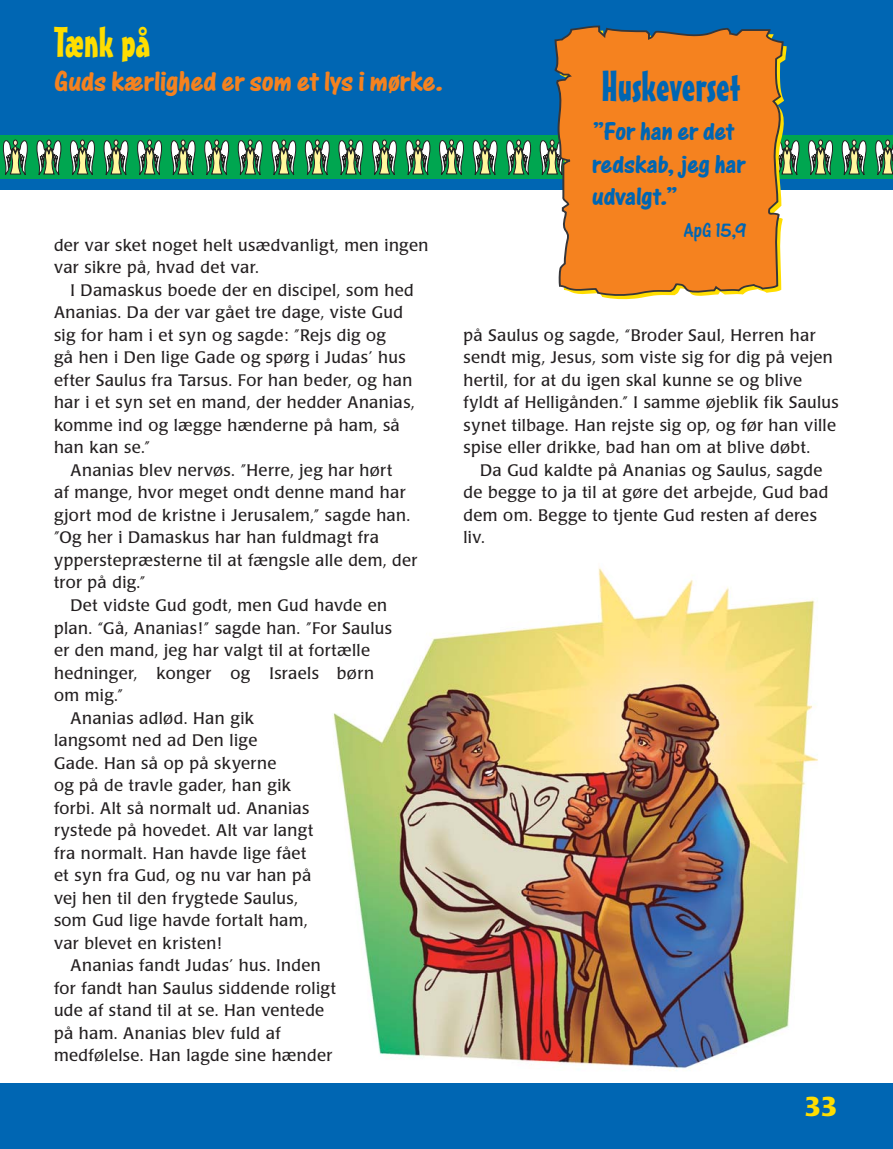
<style>
.page{position:relative;width:893px;height:1149px;background:#fff}
.page>*{position:absolute;margin:0;border:0;box-sizing:border-box;transform-origin:0 0}
.t1{font:42px "Mister Earl BT";color:#0066b3}
.t2{font:42px "Mister Earl BT";color:#fd0}
.t3{font:30px "One Stroke Script Bold Plain";color:#f5821f}
.t4{font:27px/32.4px "One Stroke Script Bold Plain";color:#0066b3}
.t5{font:700 27px "Poppl Laudatio";color:#fd0}
.t6{font:21px "One Stroke Script Plain";color:#0066b3}
.t7{font:16.5px/22.5px "Poppl Laudatio";letter-spacing:.025em;color:#231f20}
</style>
<div class="page">
<div style="left:0;top:0;width:893px;height:189px;background:#0066b3"></div>
<div style="left:0;top:135px;width:893px;height:44px;background:#00a650"></div>
<svg style="left:3px;top:139px;width:25px;height:36px"></svg>
<svg style="left:36px;top:139px;width:25px;height:36px"></svg>
<svg style="left:70px;top:139px;width:25px;height:36px"></svg>
<svg style="left:104px;top:139px;width:25px;height:36px"></svg>
<svg style="left:137px;top:139px;width:25px;height:36px"></svg>
<svg style="left:171px;top:139px;width:25px;height:36px"></svg>
<svg style="left:204px;top:139px;width:25px;height:36px"></svg>
<svg style="left:238px;top:139px;width:25px;height:36px"></svg>
<svg style="left:271px;top:139px;width:25px;height:36px"></svg>
<svg style="left:305px;top:139px;width:25px;height:36px"></svg>
<svg style="left:338px;top:139px;width:25px;height:36px"></svg>
<svg style="left:372px;top:139px;width:25px;height:36px"></svg>
<svg style="left:439px;top:139px;width:25px;height:36px"></svg>
<svg style="left:473px;top:139px;width:25px;height:36px"></svg>
<svg style="left:506px;top:139px;width:25px;height:36px"></svg>
<svg style="left:405px;top:139px;width:25px;height:36px"></svg>
<svg style="left:540px;top:139px;width:14px;height:36px"></svg>
<svg style="left:787px;top:139px;width:12px;height:36px"></svg>
<svg style="left:808px;top:139px;width:25px;height:36px"></svg>
<svg style="left:842px;top:139px;width:25px;height:36px"></svg>
<svg style="left:875px;top:139px;width:18px;height:36px"></svg>
<svg style="left:554px;top:26px;width:231px;height:270px;background:#e5842b"></svg>
<div style="left:0;top:1082px;width:893px;height:66px;background:#0066b3"></div>
<img style="left:333px;top:567px;width:485px;height:504px">
<h1 class="t2" style="left:54px;top:26px;width:98px">Tænk på</h1>
<h2 class="t3" style="left:54px;top:73px;width:391px">Guds kærlighed er som et lys i mørke.</h2>
<h1 class="t1" style="left:601px;top:70px;width:141px">Huskeverset</h1>
<h3 class="t4" style="left:592px;top:117px;width:155px">”For han er det redskab, jeg har udvalgt.”</h3>
<p class="t6" style="left:684px;top:224px;width:64px">ApG 15,9</p>
<p class="t7" style="left:54px;top:235px;width:376px">der var sket noget helt usædvanligt, men ingen var sikre på, hvad det var.</p>
<p class="t7" style="left:54px;top:280px;width:362px;text-indent:16px">I Damaskus boede der en discipel, som hed Ananias. Da der var gået tre dage, viste Gud sig for ham i et syn og sagde: ”Rejs dig og<br>gå hen i Den lige Gade og spørg i Judas’ hus efter Saulus fra Tarsus. For han beder, og han har i et syn set en mand, der hedder Ananias, komme ind og lægge hænderne på ham, så han kan se.”</p>
<p class="t7" style="left:70px;top:460px;width:323px">Ananias blev nervøs. ”Herre, jeg har hørt</p>
<p class="t7" style="left:54px;top:483px;width:353px">af mange, hvor meget ondt denne mand har</p>
<p class="t7" style="left:54px;top:505px;width:358px">gjort mod de kristne i Jerusalem,” sagde han.</p>
<p class="t7" style="left:54px;top:528px;width:327px">”Og her i Damaskus har han fuldmagt fra</p>
<p class="t7" style="left:54px;top:550px;width:365px">ypperstepræsterne til at fængsle alle dem, der</p>
<p class="t7" style="left:54px;top:573px;width:93px">tror på dig.”</p>
<p class="t7" style="left:70px;top:595px;width:318px">Det vidste Gud godt, men Gud havde en</p>
<p class="t7" style="left:54px;top:618px;width:340px">plan. “Gå, Ananias!” sagde han. ”For Saulus</p>
<p class="t7" style="left:54px;top:640px;width:318px">er den mand, jeg har valgt til at fortælle</p>
<p class="t7" style="left:54px;top:663px;width:321px">hedninger, konger og Israels børn</p>
<p class="t7" style="left:54px;top:685px;width:70px">om mig.”</p>
<p class="t7" style="left:70px;top:708px;width:185px">Ananias adlød. Han gik</p>
<p class="t7" style="left:54px;top:730px;width:205px">langsomt ned ad Den lige</p>
<p class="t7" style="left:54px;top:753px;width:224px">Gade. Han så op på skyerne</p>
<p class="t7" style="left:54px;top:775px;width:239px">og på de travle gader, han gik</p>
<p class="t7" style="left:54px;top:798px;width:257px">forbi. Alt så normalt ud. Ananias</p>
<p class="t7" style="left:54px;top:820px;width:261px">rystede på hovedet. Alt var langt</p>
<p class="t7" style="left:54px;top:843px;width:254px">fra normalt. Han havde lige fået</p>
<p class="t7" style="left:54px;top:865px;width:259px">et syn fra Gud, og nu var han på</p>
<p class="t7" style="left:54px;top:888px;width:245px">vej hen til den frygtede Saulus,</p>
<p class="t7" style="left:54px;top:910px;width:255px">som Gud lige havde fortalt ham,</p>
<p class="t7" style="left:54px;top:933px;width:169px">var blevet en kristen!</p>
<p class="t7" style="left:70px;top:955px;width:252px">Ananias fandt Judas’ hus. Inden</p>
<p class="t7" style="left:54px;top:978px;width:284px">for fandt han Saulus siddende roligt</p>
<p class="t7" style="left:54px;top:1000px;width:272px">ude af stand til at se. Han ventede</p>
<p class="t7" style="left:54px;top:1023px;width:228px">på ham. Ananias blev fuld af</p>
<p class="t7" style="left:54px;top:1045px;width:280px">medfølelse. Han lagde sine hænder</p>
<p class="t7" style="left:463px;top:325px;width:377px">på Saulus og sagde, “Broder Saul, Herren har sendt mig, Jesus, som viste sig for dig på vejen hertil, for at du igen skal kunne se og blive fyldt af Helligånden.” I samme øjeblik fik Saulus synet tilbage. Han rejste sig op, og før han ville spise eller drikke, bad han om at blive døbt.</p>
<p class="t7" style="left:463px;top:460px;width:366px;text-indent:16px">Da Gud kaldte på Ananias og Saulus, sagde de begge to ja til at gøre det arbejde, Gud bad dem om. Begge to tjente Gud resten af deres liv.</p>
<h3 class="t5" style="left:805px;top:1095px;width:34px">33</h3>
</div>
